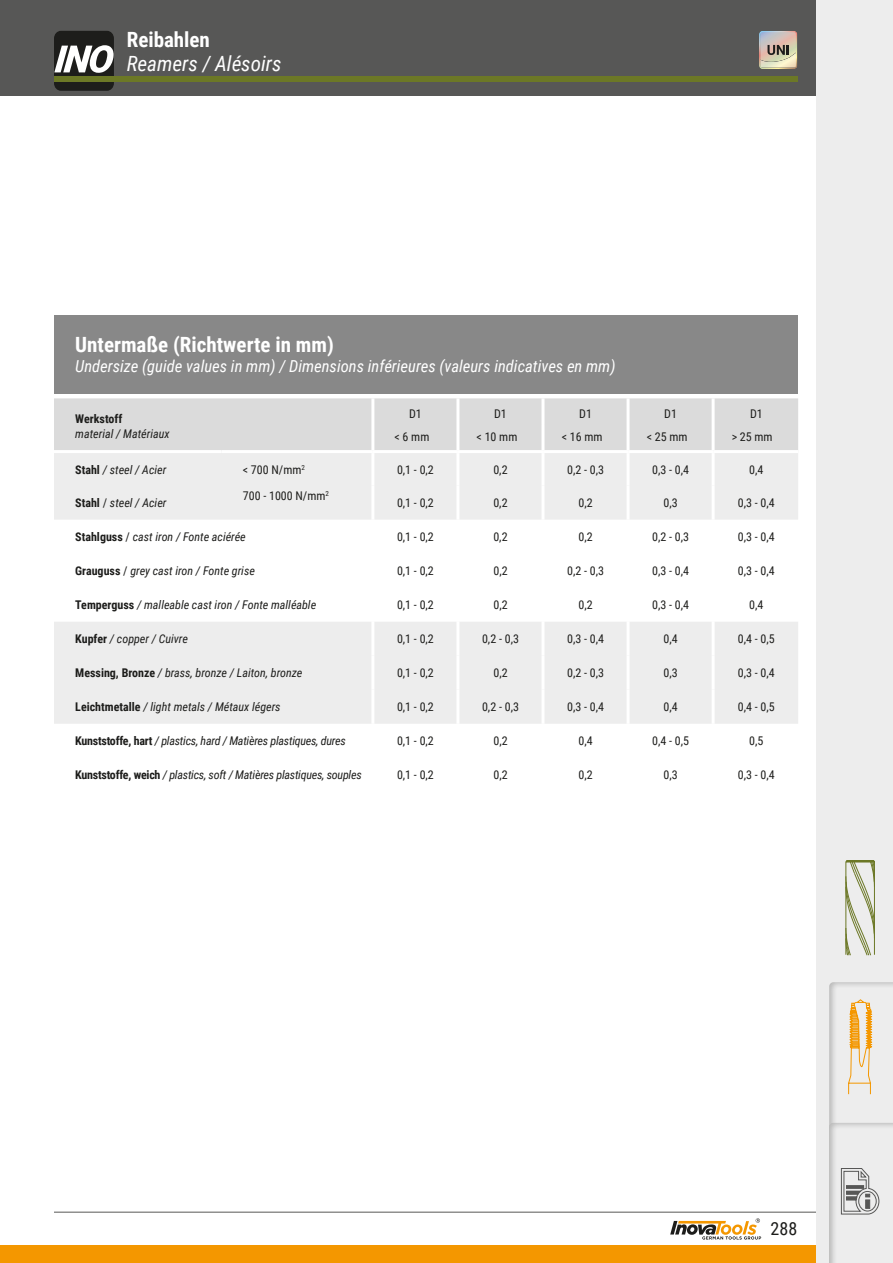
<style>
.page{position:relative;width:893px;height:1263px;background:#fff}
.page>*{position:absolute;margin:0;border:0;box-sizing:border-box;transform-origin:0 0}
.t1{font:700 21px "Roboto Condensed";color:#fff}
.t2{font:italic 21px "Roboto Condensed";color:#fff}
.t3{font:18px "Roboto Condensed";color:#1d1d1b}
.t4{font:italic 16.5px "Roboto Condensed";color:#fff}
.t5{font:12px "Roboto Condensed";color:#1d1d1b}
.t6{font:italic 12px "Roboto Condensed";color:#1d1d1b}
.t7{font:italic 12px "Roboto Condensed";letter-spacing:-.02em;color:#1d1d1b}
.t8{font:700 12px "Roboto Condensed";color:#1d1d1b}
.s1{font-weight:700;font-style:normal}
.s2{font-style:normal}
</style>
<div class="page">
<div style="left:0;top:0;width:893px;height:96px;background:#575756"></div>
<hr style="left:54px;top:1212px;width:839px;height:1px;background:#575756">
<div style="left:0;top:1245px;width:893px;height:18px;background:#f49700"></div>
<div style="left:54px;top:31px;width:60px;height:60px;background:#1d1d1b;border-radius:7px"></div>
<svg style="left:54px;top:45px;width:60px;height:28px"></svg>
<div style="left:54px;top:76px;width:743px;height:5px;background:#6c7826"></div>
<div style="left:816px;top:0;width:77px;height:1263px;background:#ededed"></div>
<svg style="left:670px;top:1218px;width:91px;height:21px"></svg>
<svg style="left:845px;top:860px;width:30px;height:96px"></svg>
<svg style="left:759px;top:31px;width:38px;height:38px"></svg>
<div style="left:54px;top:398px;width:744px;height:52px;background:#dbdbdb"></div>
<svg style="left:54px;top:453px;width:744px;height:271px;fill:#ededed"></svg>
<hr style="left:371px;top:398px;width:3px;height:27px;background:#fff">
<hr style="left:456px;top:398px;width:3px;height:27px;background:#fff">
<hr style="left:541px;top:398px;width:3px;height:27px;background:#fff">
<hr style="left:627px;top:398px;width:3px;height:27px;background:#fff">
<hr style="left:712px;top:398px;width:3px;height:27px;background:#fff">
<hr style="left:371px;top:425px;width:3px;height:25px;background:#fff">
<hr style="left:456px;top:425px;width:3px;height:25px;background:#fff">
<hr style="left:541px;top:425px;width:3px;height:25px;background:#fff">
<hr style="left:627px;top:425px;width:3px;height:25px;background:#fff">
<hr style="left:712px;top:425px;width:3px;height:25px;background:#fff">
<hr style="left:371px;top:453px;width:3px;height:33px;background:#fff">
<hr style="left:456px;top:453px;width:3px;height:33px;background:#fff">
<hr style="left:541px;top:453px;width:3px;height:33px;background:#fff">
<hr style="left:627px;top:453px;width:3px;height:33px;background:#fff">
<hr style="left:712px;top:453px;width:3px;height:33px;background:#fff">
<hr style="left:371px;top:486px;width:3px;height:34px;background:#fff">
<hr style="left:456px;top:486px;width:3px;height:34px;background:#fff">
<hr style="left:541px;top:486px;width:3px;height:34px;background:#fff">
<hr style="left:627px;top:486px;width:3px;height:34px;background:#fff">
<hr style="left:712px;top:486px;width:3px;height:34px;background:#fff">
<hr style="left:371px;top:520px;width:3px;height:34px;background:#fff">
<hr style="left:456px;top:520px;width:3px;height:34px;background:#fff">
<hr style="left:541px;top:520px;width:3px;height:34px;background:#fff">
<hr style="left:627px;top:520px;width:3px;height:34px;background:#fff">
<hr style="left:712px;top:520px;width:3px;height:34px;background:#fff">
<hr style="left:371px;top:554px;width:3px;height:34px;background:#fff">
<hr style="left:456px;top:554px;width:3px;height:34px;background:#fff">
<hr style="left:541px;top:554px;width:3px;height:34px;background:#fff">
<hr style="left:627px;top:554px;width:3px;height:34px;background:#fff">
<hr style="left:712px;top:554px;width:3px;height:34px;background:#fff">
<hr style="left:371px;top:588px;width:3px;height:34px;background:#fff">
<hr style="left:456px;top:588px;width:3px;height:34px;background:#fff">
<hr style="left:541px;top:588px;width:3px;height:34px;background:#fff">
<hr style="left:627px;top:588px;width:3px;height:34px;background:#fff">
<hr style="left:712px;top:588px;width:3px;height:34px;background:#fff">
<hr style="left:371px;top:622px;width:3px;height:34px;background:#fff">
<hr style="left:456px;top:622px;width:3px;height:34px;background:#fff">
<hr style="left:541px;top:622px;width:3px;height:34px;background:#fff">
<hr style="left:627px;top:622px;width:3px;height:34px;background:#fff">
<hr style="left:712px;top:622px;width:3px;height:34px;background:#fff">
<hr style="left:371px;top:656px;width:3px;height:34px;background:#fff">
<hr style="left:456px;top:656px;width:3px;height:34px;background:#fff">
<hr style="left:541px;top:656px;width:3px;height:34px;background:#fff">
<hr style="left:627px;top:656px;width:3px;height:34px;background:#fff">
<hr style="left:712px;top:656px;width:3px;height:34px;background:#fff">
<hr style="left:371px;top:690px;width:3px;height:34px;background:#fff">
<hr style="left:456px;top:690px;width:3px;height:34px;background:#fff">
<hr style="left:541px;top:690px;width:3px;height:34px;background:#fff">
<hr style="left:627px;top:690px;width:3px;height:34px;background:#fff">
<hr style="left:712px;top:690px;width:3px;height:34px;background:#fff">
<div style="left:54px;top:315px;width:743px;height:78px;background:#888"></div>
<svg style="left:829px;top:982px;width:64px;height:130px"></svg>
<svg style="left:829px;top:1112px;width:64px;height:151px"></svg>
<h1 class="t1" style="left:127px;top:30px;width:85px">Reibahlen</h1>
<h1 class="t2" style="left:127px;top:56px;width:156px">Reamers / Alésoirs</h1>
<h1 class="t1" style="left:75px;top:336px;width:260px">Untermaße (Richtwerte in mm)</h1>
<h3 class="t4" style="left:75px;top:355px;width:542px">Undersize (guide values in mm) / Dimensions inférieures (valeurs indicatives en mm)</h3>
<p class="t8" style="left:75px;top:414px;width:49px">Werkstoff</p>
<p class="t6" style="left:75px;top:425px;width:96px">material / Matériaux</p>
<p class="t5" style="left:409px;top:409px;width:14px">D1</p>
<p class="t5" style="left:494px;top:409px;width:14px">D1</p>
<p class="t5" style="left:579px;top:409px;width:14px">D1</p>
<p class="t5" style="left:664px;top:409px;width:14px">D1</p>
<p class="t5" style="left:750px;top:409px;width:14px">D1</p>
<p class="t5" style="left:395px;top:432px;width:36px">&lt; 6 mm</p>
<p class="t5" style="left:477px;top:432px;width:42px">&lt; 10 mm</p>
<p class="t5" style="left:562px;top:432px;width:42px">&lt; 16 mm</p>
<p class="t5" style="left:647px;top:432px;width:42px">&lt; 25 mm</p>
<p class="t5" style="left:732px;top:432px;width:42px">&gt; 25 mm</p>
<p class="t6" style="left:75px;top:461px;width:93px"><span class="s1">Stahl</span> / steel / Acier</p>
<p class="t5" style="left:243px;top:465px;width:64px">&lt; 700 N/mm<sup>2</sup></p>
<p class="t5" style="left:397px;top:465px;width:38px">0,1 - 0,2</p>
<p class="t5" style="left:493px;top:465px;width:16px">0,2</p>
<p class="t5" style="left:567px;top:465px;width:38px">0,2 - 0,3</p>
<p class="t5" style="left:652px;top:465px;width:38px">0,3 - 0,4</p>
<p class="t5" style="left:749px;top:465px;width:16px">0,4</p>
<p class="t6" style="left:75px;top:494px;width:93px"><span class="s1">Stahl</span> <span class="s2">/</span> steel / Acier</p>
<p class="t5" style="left:243px;top:491px;width:88px">700 - 1000 N/mm<sup>2</sup></p>
<p class="t5" style="left:397px;top:498px;width:38px">0,1 - 0,2</p>
<p class="t5" style="left:493px;top:498px;width:16px">0,2</p>
<p class="t5" style="left:578px;top:498px;width:16px">0,2</p>
<p class="t5" style="left:663px;top:498px;width:16px">0,3</p>
<p class="t5" style="left:738px;top:498px;width:38px">0,3 - 0,4</p>
<p class="t6" style="left:75px;top:528px;width:172px"><span class="s1">Stahlguss</span> <span class="s2">/</span> cast iron / Fonte aciérée</p>
<p class="t5" style="left:397px;top:532px;width:38px">0,1 - 0,2</p>
<p class="t5" style="left:493px;top:532px;width:16px">0,2</p>
<p class="t5" style="left:578px;top:532px;width:16px">0,2</p>
<p class="t5" style="left:652px;top:532px;width:38px">0,2 - 0,3</p>
<p class="t5" style="left:738px;top:532px;width:38px">0,3 - 0,4</p>
<p class="t6" style="left:75px;top:562px;width:181px"><span class="s1">Grauguss</span> <span class="s2">/</span> grey cast iron / Fonte grise</p>
<p class="t5" style="left:397px;top:566px;width:38px">0,1 - 0,2</p>
<p class="t5" style="left:493px;top:566px;width:16px">0,2</p>
<p class="t5" style="left:567px;top:566px;width:38px">0,2 - 0,3</p>
<p class="t5" style="left:652px;top:566px;width:38px">0,3 - 0,4</p>
<p class="t5" style="left:738px;top:566px;width:38px">0,3 - 0,4</p>
<p class="t6" style="left:75px;top:596px;width:242px"><span class="s1">Temperguss</span> / malleable cast iron / Fonte malléable</p>
<p class="t5" style="left:397px;top:600px;width:38px">0,1 - 0,2</p>
<p class="t5" style="left:493px;top:600px;width:16px">0,2</p>
<p class="t5" style="left:578px;top:600px;width:16px">0,2</p>
<p class="t5" style="left:652px;top:600px;width:38px">0,3 - 0,4</p>
<p class="t5" style="left:749px;top:600px;width:16px">0,4</p>
<p class="t6" style="left:75px;top:630px;width:114px"><span class="s1">Kupfer</span> / copper / Cuivre</p>
<p class="t5" style="left:397px;top:634px;width:38px">0,1 - 0,2</p>
<p class="t5" style="left:482px;top:634px;width:38px">0,2 - 0,3</p>
<p class="t5" style="left:567px;top:634px;width:38px">0,3 - 0,4</p>
<p class="t5" style="left:663px;top:634px;width:16px">0,4</p>
<p class="t5" style="left:738px;top:634px;width:38px">0,4 - 0,5</p>
<p class="t6" style="left:75px;top:664px;width:229px"><span class="s1">Messing, Bronze</span> / brass, bronze / Laiton, bronze</p>
<p class="t5" style="left:397px;top:668px;width:38px">0,1 - 0,2</p>
<p class="t5" style="left:493px;top:668px;width:16px">0,2</p>
<p class="t5" style="left:567px;top:668px;width:38px">0,2 - 0,3</p>
<p class="t5" style="left:663px;top:668px;width:16px">0,3</p>
<p class="t5" style="left:738px;top:668px;width:38px">0,3 - 0,4</p>
<p class="t6" style="left:75px;top:698px;width:207px"><span class="s1">Leichtmetalle</span> / light metals / Métaux légers</p>
<p class="t5" style="left:397px;top:702px;width:38px">0,1 - 0,2</p>
<p class="t5" style="left:482px;top:702px;width:38px">0,2 - 0,3</p>
<p class="t5" style="left:567px;top:702px;width:38px">0,3 - 0,4</p>
<p class="t5" style="left:663px;top:702px;width:16px">0,4</p>
<p class="t5" style="left:738px;top:702px;width:38px">0,4 - 0,5</p>
<p class="t7" style="left:75px;top:732px;width:272px"><span class="s1">Kunststoffe, hart</span> / plastics, hard / Matières plastiques, dures</p>
<p class="t5" style="left:397px;top:736px;width:38px">0,1 - 0,2</p>
<p class="t5" style="left:493px;top:736px;width:16px">0,2</p>
<p class="t5" style="left:578px;top:736px;width:16px">0,4</p>
<p class="t5" style="left:652px;top:736px;width:38px">0,4 - 0,5</p>
<p class="t5" style="left:749px;top:736px;width:16px">0,5</p>
<p class="t7" style="left:75px;top:766px;width:288px"><span class="s1">Kunststoffe, weich</span> / plastics, soft / Matières plastiques, souples</p>
<p class="t5" style="left:397px;top:770px;width:38px">0,1 - 0,2</p>
<p class="t5" style="left:493px;top:770px;width:16px">0,2</p>
<p class="t5" style="left:578px;top:770px;width:16px">0,2</p>
<p class="t5" style="left:663px;top:770px;width:16px">0,3</p>
<p class="t5" style="left:738px;top:770px;width:38px">0,3 - 0,4</p>
<h2 class="t3" style="left:771px;top:1221px;width:28px">288</h2>
</div>
